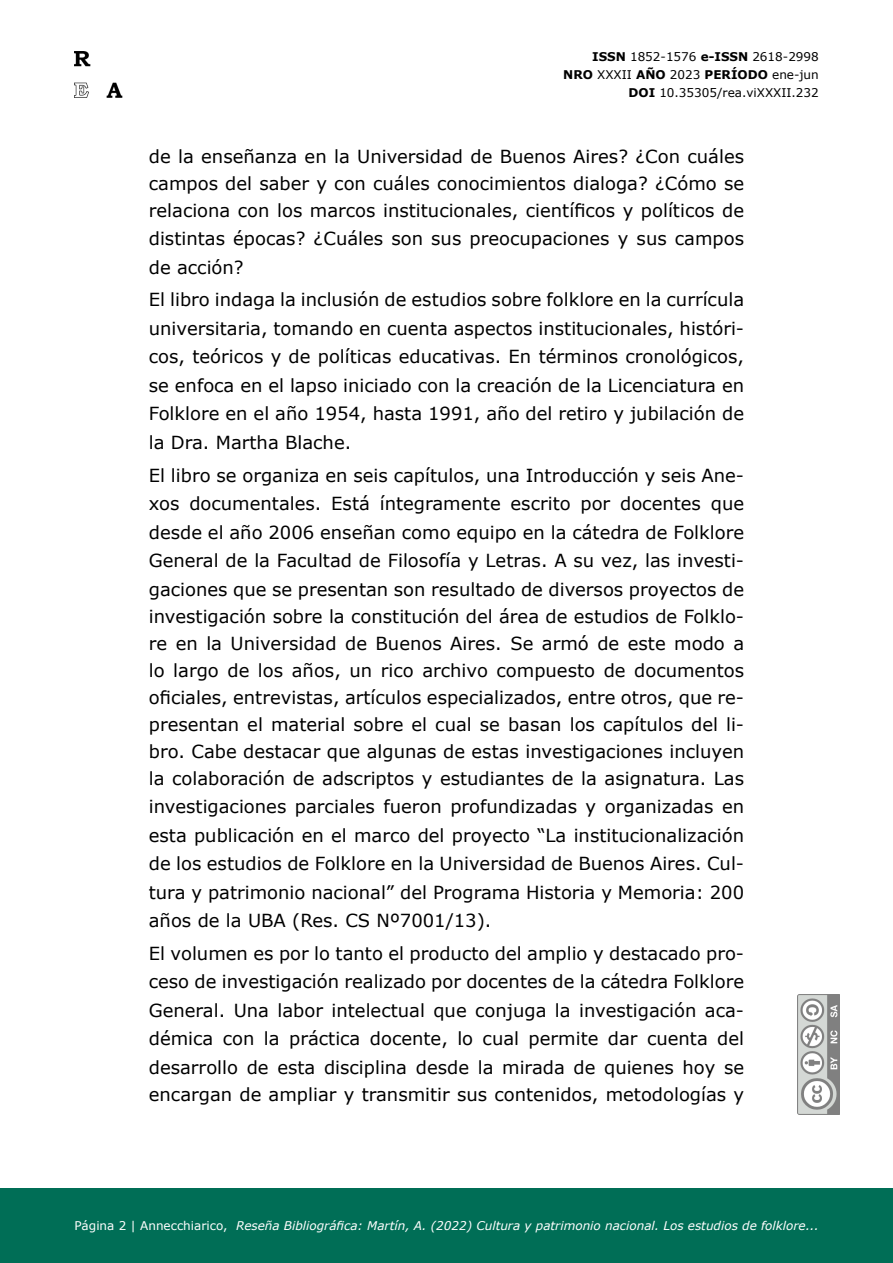
<style>
.page{position:relative;width:893px;height:1263px;background:#fff}
.page>*{position:absolute;margin:0;border:0;box-sizing:border-box;transform-origin:0 0}
.t1{font:18px/27.9px "Verdana";color:#000;text-align:justify}
.t2{font:italic 12px "Verdana";color:#fff}
.t3{font:12px/18px "Verdana";color:#000;text-align:right}
.s1{font-weight:700}
.s2{font-style:normal}
</style>
<div class="page">
<img style="left:798px;top:994px;width:42px;height:120px">
<div style="left:0;top:1188px;width:893px;height:75px;background:#006e56"></div>
<img style="left:74px;top:52px;width:49px;height:45px">
<p class="t3" style="left:563px;top:47px;width:257px"><span class="s1">ISSN</span> 1852-1576 <span class="s1">e-ISSN</span> 2618-2998<br><span class="s1">NRO</span> XXXII <span class="s1">AÑO</span> 2023 <span class="s1">PERÍODO</span> ene-jun<br><span class="s1">DOI</span> 10.35305/rea.viXXXII.232</p>
<p class="t1" style="left:149px;top:142px;width:597px">de la enseñanza en la Universidad de Buenos Aires? ¿Con cuáles campos del saber y con cuáles conocimientos dialoga? ¿Cómo se relaciona con los marcos institucionales, científicos y políticos de distintas épocas? ¿Cuáles son sus preocupaciones y sus campos de acción?</p>
<p class="t1" style="left:149px;top:285px;width:597px;line-height:28.5px">El libro indaga la inclusión de estudios sobre folklore en la currícula universitaria, tomando en cuenta aspectos institucionales, históri&shy;cos, teóricos y de políticas educativas. En términos cronológicos, se enfoca en el lapso iniciado con la creación de la Licenciatura en Folklore en el año 1954, hasta 1991, año del retiro y jubilación de la Dra. Martha Blache.</p>
<p class="t1" style="left:149px;top:461px;width:597px">El libro se organiza en seis capítulos, una Introducción y seis Ane&shy;xos documentales. Está íntegramente escrito por docentes que desde el año 2006 enseñan como equipo en la cátedra de Folklore General de la Facultad de Filosofía y Letras. A su vez, las investi&shy;gaciones que se presentan son resultado de diversos proyectos de investigación sobre la constitución del área de estudios de Folklo&shy;re en la Universidad de Buenos Aires. Se armó de este modo a lo largo de los años, un rico archivo compuesto de documentos oficiales, entrevistas, artículos especializados, entre otros, que re&shy;presentan el material sobre el cual se basan los capítulos del li&shy;bro. Cabe destacar que algunas de estas investigaciones incluyen la colaboración de adscriptos y estudiantes de la asignatura. Las investigaciones parciales fueron profundizadas y organizadas en esta publicación en el marco del proyecto “La institucionalización de los estudios de Folklore en la Universidad de Buenos Aires. Cul&shy;tura y patrimonio nacional” del Programa Historia y Memoria: 200 años de la UBA (Res. CS Nº7001/13).</p>
<p class="t1" style="left:149px;top:939px;width:597px">El volumen es por lo tanto el producto del amplio y destacado pro&shy;ceso de investigación realizado por docentes de la cátedra Folklore General. Una labor intelectual que conjuga la investigación aca&shy;démica con la práctica docente, lo cual permite dar cuenta del desarrollo de esta disciplina desde la mirada de quienes hoy se encargan de ampliar y transmitir sus contenidos, metodologías y</p>
<p class="t2" style="left:74px;top:1217px;width:746px"><span class="s2">Página 2 | Annecchiarico,</span> Reseña Bibliográfica: Martín, A. (2022) Cultura y patrimonio nacional. Los estudios de folklore...</p>
</div>
